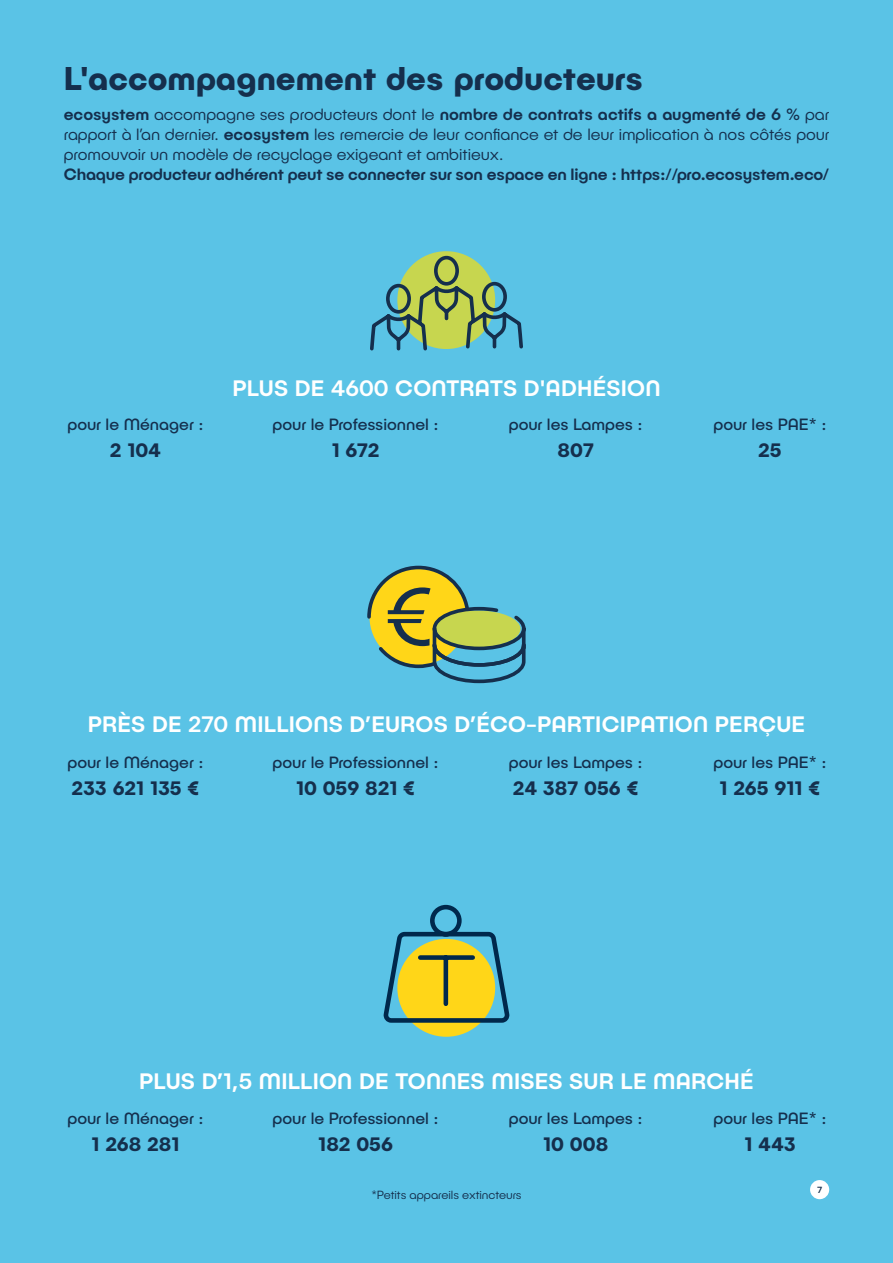
<style>
.page{position:relative;width:893px;height:1263px;background:#5ac3e6}
.page>*{position:absolute;margin:0;border:0;box-sizing:border-box;transform-origin:0 0}
.t1{font:700 33px "Publica Play";color:#152f4d}
.t2{font:500 22.5px "Publica Play";letter-spacing:.01em;color:#fff}
.t3{font:700 19.5px "Publica Play";color:#152f4d}
.t4{font:300 16.5px/19.8px "Publica Play";color:#152f4d;text-align:justify}
.t5{font:16.5px "Publica Play";color:#152f4d}
.t6{font:500 16.5px "Publica Play";letter-spacing:-.01em;color:#152f4d}
.t7{font:300 12px "Publica Play";color:#152f4d}
.t8{font:500 9px "Publica Play";color:#152f4d}
.s1{font-weight:500}
</style>
<div class="page">
<svg style="left:370px;top:251px;width:153px;height:100px"></svg>
<svg style="left:367px;top:565px;width:159px;height:119px"></svg>
<div style="left:397px;top:939px;width:98px;height:98px;background:#ffd618;border-radius:50%"></div>
<svg style="left:383px;top:904px;width:127px;height:121px"></svg>
<div style="left:810px;top:1180px;width:19px;height:19px;background:#fff;border-radius:50%"></div>
<h1 class="t1" style="left:64px;top:57px;width:581px">L'accompagnement des producteurs</h1>
<p class="t4" style="left:64px;top:104px;width:767px"><span class="s1">ecosystem</span> accompagne ses producteurs dont le <span class="s1">nombre de contrats actifs a augmenté de 6 %</span> par rapport à l’an dernier. <span class="s1">ecosystem</span> les remercie de leur confiance et de leur implication à nos côtés pour promouvoir un modèle de recyclage exigeant et ambitieux.</p>
<p class="t6" style="left:64px;top:163px;width:767px">Chaque producteur adhérent peut se connecter sur son espace en ligne : https://pro.ecosystem.eco/</p>
<p class="t5" style="left:68px;top:414px;width:137px">pour le Ménager :</p>
<p class="t3" style="left:110px;top:438px;width:53px">2 104</p>
<h2 class="t2" style="left:232px;top:374px;width:430px">PLUS DE 4600 CONTRATS D'ADHÉSION</h2>
<p class="t5" style="left:273px;top:414px;width:168px">pour le Professionnel :</p>
<p class="t3" style="left:332px;top:438px;width:49px">1 672</p>
<p class="t5" style="left:509px;top:414px;width:135px">pour les Lampes :</p>
<p class="t3" style="left:557px;top:438px;width:38px">807</p>
<p class="t5" style="left:713px;top:414px;width:114px">pour les PAE* :</p>
<p class="t3" style="left:758px;top:438px;width:25px">25</p>
<h2 class="t2" style="left:88px;top:710px;width:719px">PRÈS DE 270 MILLIONS D’EUROS D’ÉCO-PARTICIPATION PERÇUE</h2>
<p class="t5" style="left:68px;top:752px;width:137px">pour le Ménager :</p>
<p class="t3" style="left:71px;top:775px;width:130px">233 621 135 €</p>
<p class="t5" style="left:273px;top:752px;width:168px">pour le Professionnel :</p>
<p class="t3" style="left:296px;top:775px;width:121px">10 059 821 €</p>
<p class="t5" style="left:509px;top:752px;width:135px">pour les Lampes :</p>
<p class="t3" style="left:513px;top:775px;width:127px">24 387 056 €</p>
<p class="t5" style="left:713px;top:752px;width:114px">pour les PAE* :</p>
<p class="t3" style="left:720px;top:775px;width:102px">1 265 911 €</p>
<h2 class="t2" style="left:139px;top:1067px;width:616px">PLUS D’1,5 MILLION DE TONNES MISES SUR LE MARCHÉ</h2>
<p class="t5" style="left:68px;top:1108px;width:137px">pour le Ménager :</p>
<p class="t3" style="left:92px;top:1131px;width:89px">1 268 281</p>
<p class="t5" style="left:273px;top:1108px;width:168px">pour le Professionnel :</p>
<p class="t3" style="left:318px;top:1131px;width:76px">182 056</p>
<p class="t5" style="left:509px;top:1108px;width:135px">pour les Lampes :</p>
<p class="t3" style="left:543px;top:1131px;width:67px">10 008</p>
<p class="t7" style="left:371px;top:1188px;width:152px">*Petits appareils extincteurs</p>
<p class="t5" style="left:713px;top:1108px;width:114px">pour les PAE* :</p>
<p class="t3" style="left:744px;top:1131px;width:53px">1 443</p>
<p class="t8" style="left:817px;top:1184px;width:7px">7</p>
</div>
